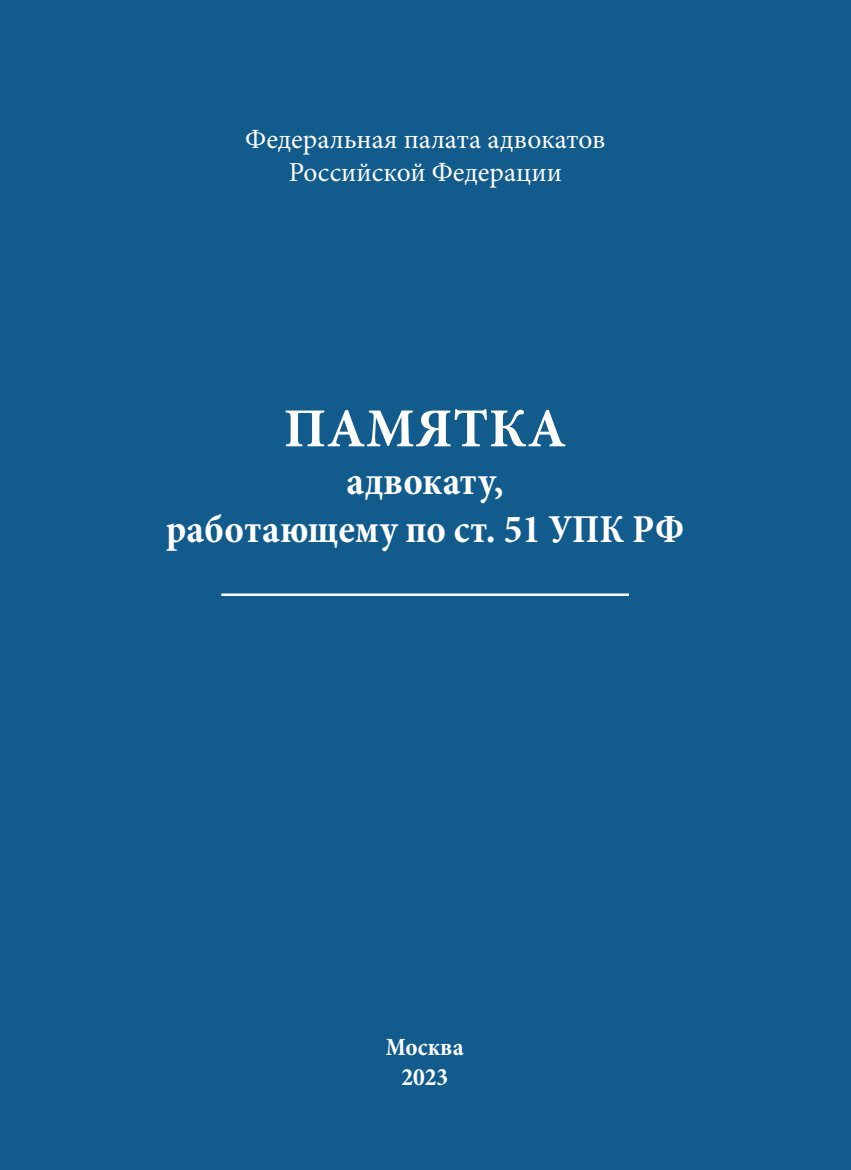
<style>
.page{position:relative;width:851px;height:1170px;background:#fff}
.page>*{position:absolute;margin:0;border:0;box-sizing:border-box;transform-origin:0 0}
.t1{font:700 55px "Minion Pro";letter-spacing:.01em;color:#fff}
.t2{font:700 condensed 40px/48px "Minion Pro";letter-spacing:.01em;color:#fff;text-align:center}
.text{font:27.5px/33px "Minion Pro";color:#fff;text-align:center}
.t3{font:700 condensed 25px/30px "Minion Pro";color:#fff;text-align:center}
</style>
<div class="page">
<div style="left:1px;top:1px;width:848px;height:1167px;background:#115b8d"></div>
<hr style="left:221px;top:593px;width:408px;height:3px;background:#fff">
<p class="text" style="left:245px;top:123px;width:362px">Федеральная палата адвокатов<br>Российской Федерации</p>
<p class="t1" style="left:284px;top:390px;width:284px">ПАМЯТКА</p>
<p class="t2" style="left:166px;top:457px;width:519px">адвокату,<br>работающему по ст. 51 УПК РФ</p>
<p class="t3" style="left:385px;top:1031px;width:80px">Москва<br>2023</p>
</div>
